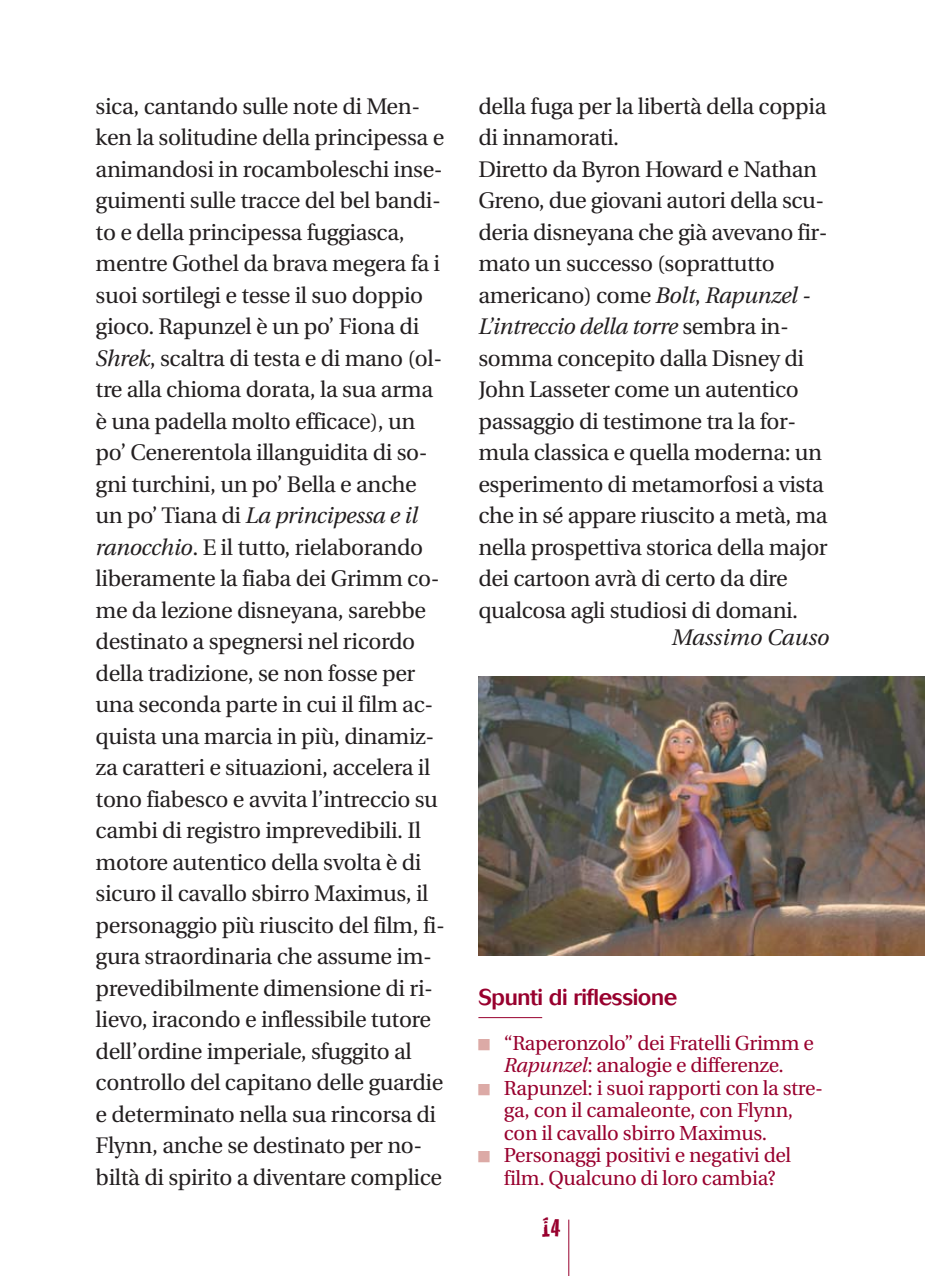
<style>
.page{position:relative;width:925px;height:1276px;background:#fff}
.page>*{position:absolute;margin:0;border:0;box-sizing:border-box;transform-origin:0 0}
.t1{font:27px "Cracked";color:#98002e}
.t2{font:22.5px/31.5px "Utopia";letter-spacing:-.015em;color:#231f20}
.t3{font:500 22.5px "Cosmos";letter-spacing:-.02em;color:#98002e}
.t4{font:italic 22.5px "Utopia";color:#231f20}
.t5{font:20.25px/22.5px "Utopia";letter-spacing:-.015em;color:#98002e}
.s1{font-style:italic}
</style>
<div class="page">
<hr style="left:478px;top:1017px;width:64px;height:1px;background:#98002e">
<hr style="left:568px;top:1219px;width:1px;height:56px;background:#98002e">
<img style="left:478px;top:676px;width:447px;height:279px">
<p class="t2" style="left:96px;top:92px;width:351px">sica, cantando sulle note di Men&shy;ken la solitudine della principessa e animandosi in rocamboleschi inse&shy;guimenti sulle tracce del bel bandi&shy;to e della principessa fuggiasca, mentre Gothel da brava megera fa i suoi sortilegi e tesse il suo doppio gioco. Rapunzel è un po’ Fiona di <span class="s1">Shrek</span>, scaltra di testa e di mano (ol&shy;tre alla chioma dorata, la sua arma è una padella molto efficace), un po’ Cenerentola illanguidita di so&shy;gni turchini, un po’ Bella e anche un po’ Tiana di <span class="s1">La principessa e il ranocchio</span>. E il tutto, rielaborando liberamente la fiaba dei Grimm co&shy;me da lezione disneyana, sarebbe destinato a spegnersi nel ricordo della tradizione, se non fosse per una seconda parte in cui il film ac&shy;quista una marcia in più, dinamiz&shy;za caratteri e situazioni, accelera il tono fiabesco e avvita l’intreccio su cambi di registro imprevedibili. Il motore autentico della svolta è di sicuro il cavallo sbirro Maximus, il personaggio più riuscito del film, fi&shy;gura straordinaria che assume im&shy;prevedibilmente dimensione di ri&shy;lievo, iracondo e inflessibile tutore dell’ordine imperiale, sfuggito al controllo del capitano delle guardie e determinato nella sua rincorsa di Flynn, anche se destinato per no&shy;biltà di spirito a diventare complice</p>
<p class="t2" style="left:478px;top:92px;width:351px">della fuga per la libertà della coppia di innamorati.<br>Diretto da Byron Howard e Nathan Greno, due giovani autori della scu&shy;deria disneyana che già avevano fir&shy;mato un successo (soprattutto americano) come <span class="s1">Bolt</span>, <span class="s1">Rapunzel - L’intreccio della torre</span> sembra in&shy;somma concepito dalla Disney di John Lasseter come un autentico passaggio di testimone tra la for&shy;mula classica e quella moderna: un esperimento di metamorfosi a vista che in sé appare riuscito a metà, ma nella prospettiva storica della major dei cartoon avrà di certo da dire qualcosa agli studiosi di domani.</p>
<p class="t4" style="left:672px;top:628px;width:159px">Massimo Causo</p>
<p class="t3" style="left:478px;top:989px;width:200px">Spunti di riflessione</p>
<p class="t5" style="left:504px;top:1033px;width:321px">“Raperonzolo” dei Fratelli Grimm e <span class="s1">Rapunzel</span>: analogie e differenze.<br>Rapunzel: i suoi rapporti con la stre&shy;ga, con il camaleonte, con Flynn, con il cavallo sbirro Maximus.<br>Personaggi positivi e negativi del film. Qualcuno di loro cambia?</p>
<p class="t1" style="left:542px;top:1218px;width:20px">14</p>
</div>
